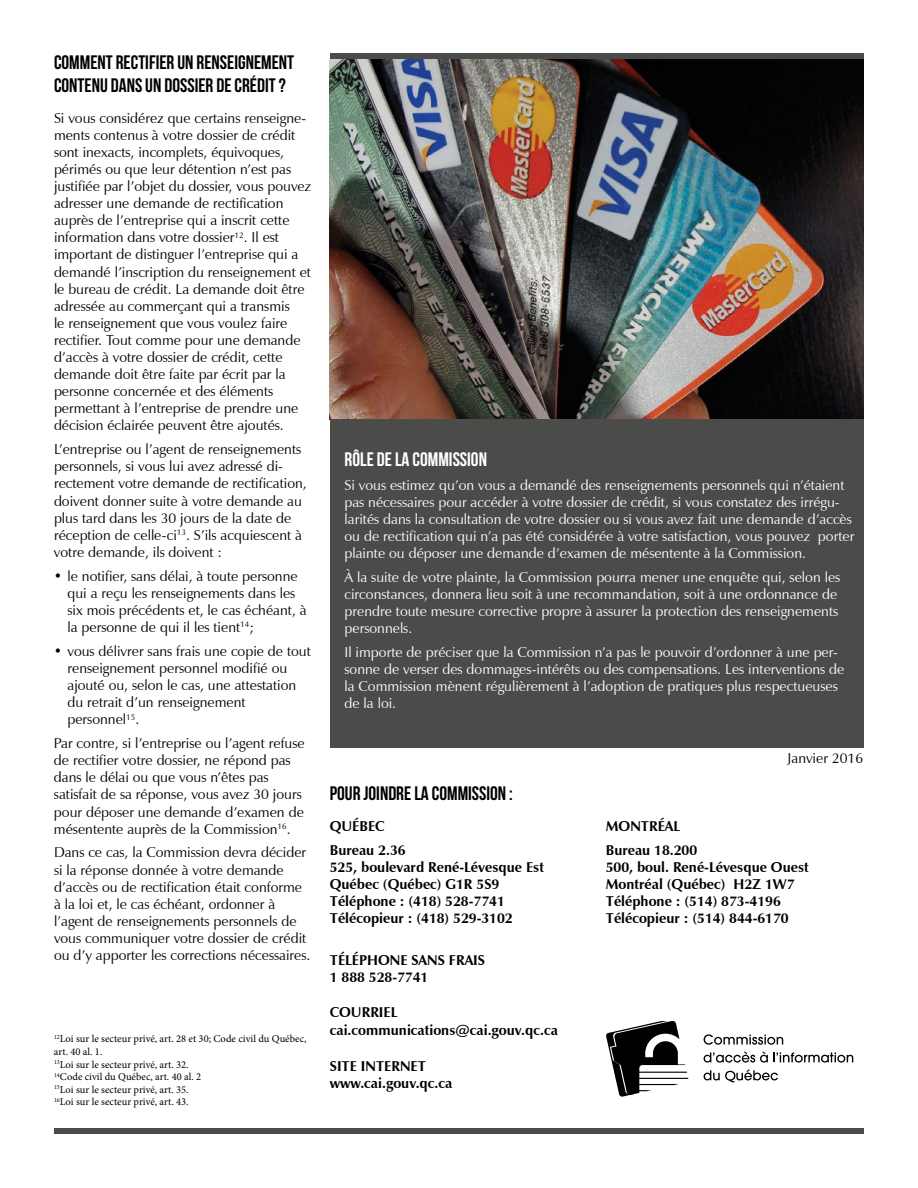
<style>
.page{position:relative;width:918px;height:1188px;background:#fff}
.page>*{position:absolute;margin:0;border:0;box-sizing:border-box;transform-origin:0 0}
.t1{font:700 19.5px/23.4px "Bebas Neue";color:#000}
.t2{font:700 19.5px "Bebas Neue";color:#fff}
.t3{font:14.25px/17.1px "Zapf Humanist 601 BT";color:#000}
.t4{font:14.25px/17.1px "Zapf Humanist 601 BT";color:#fff}
.t5{font:700 14.25px/17.1px "Zapf Humanist 601 BT";color:#000}
.t6{font:10.5px/12.6px "Minion Pro";color:#000}
</style>
<div class="page">
<img style="left:330px;top:59px;width:534px;height:360px">
<div style="left:330px;top:419px;width:534px;height:329px;background:#4b4b4a"></div>
<div style="left:55px;top:1129px;width:809px;height:5px;background:#4b4b4a"></div>
<svg style="left:704px;top:1034px;width:79px;height:11px"></svg>
<svg style="left:704px;top:1051px;width:149px;height:12px"></svg>
<svg style="left:704px;top:1069px;width:74px;height:14px"></svg>
<svg style="left:606px;top:1021px;width:82px;height:76px"></svg>
<div style="left:330px;top:53px;width:534px;height:6px;background:#4b4b4a"></div>
<h1 class="t1" style="left:54px;top:50px;width:242px">COMMENT RECTIFIER UN RENSEIGNEMENT<br>CONTENU DANS UN DOSSIER DE CRÉDIT ?</h1>
<p class="t3" style="left:54px;top:109px;width:259px">Si vous considérez que certains renseigne&shy;ments contenus à votre dossier de crédit sont inexacts, incomplets, équivoques, périmés ou que leur détention n’est pas justifiée par l’objet du dossier, vous pouvez adresser une demande de rectification auprès de l’entreprise qui a inscrit cette information dans votre dossier<sup>12</sup>. Il est important de distinguer l’entreprise qui a demandé l’inscription du renseignement et le bureau de crédit. La demande doit être adressée au commerçant qui a transmis<br>le renseignement que vous voulez faire rectifier. Tout comme pour une demande d’accès à votre dossier de crédit, cette demande doit être faite par écrit par la personne concernée et des éléments permettant à l’entreprise de prendre une décision éclairée peuvent être ajoutés.</p>
<p class="t3" style="left:54px;top:441px;width:254px">L’entreprise ou l’agent de renseignements personnels, si vous lui avez adressé di&shy;rectement votre demande de rectification, doivent donner suite à votre demande au plus tard dans les 30 jours de la date de réception de celle-ci<sup>13</sup>. S’ils acquiescent à votre demande, ils doivent :</p>
<p class="t3" style="left:67px;top:567px;width:241px;text-indent:-13px">• le notifier, sans délai, à toute personne qui a reçu les renseignements dans les six mois précédents et, le cas échéant, à la personne de qui il les tient<sup>14</sup>;</p>
<p class="t3" style="left:67px;top:642px;width:245px;text-indent:-13px">• vous délivrer sans frais une copie de tout renseignement personnel modifié ou ajouté ou, selon le cas, une attestation du retrait d’un renseignement personnel<sup>15</sup>.</p>
<p class="t3" style="left:54px;top:735px;width:252px">Par contre, si l’entreprise ou l’agent refuse de rectifier votre dossier, ne répond pas dans le délai ou que vous n’êtes pas satisfait de sa réponse, vous avez 30 jours pour déposer une demande d’examen de mésentente auprès de la Commission<sup>16</sup>.</p>
<p class="t3" style="left:54px;top:844px;width:258px">Dans ce cas, la Commission devra décider si la réponse donnée à votre demande d’accès ou de rectification était conforme à la loi et, le cas échéant, ordonner à l’agent de renseignements personnels de vous communiquer votre dossier de crédit ou d’y apporter les corrections nécessaires.</p>
<p class="t6" style="left:54px;top:1033px;width:254px"><sup>12</sup>Loi sur le secteur privé, art. 28 et 30; Code civil du Québec, art. 40 al. 1.<br><sup>13</sup>Loi sur le secteur privé, art. 32.<br><sup>14</sup>Code civil du Québec, art. 40 al. 2<br><sup>15</sup>Loi sur le secteur privé, art. 35.<br><sup>16</sup>Loi sur le secteur privé, art. 43.</p>
<h1 class="t2" style="left:345px;top:448px;width:144px">RÔLE DE LA COMMISSION</h1>
<p class="t4" style="left:345px;top:476px;width:511px">Si vous estimez qu’on vous a demandé des renseignements personnels qui n’étaient pas nécessaires pour accéder à votre dossier de crédit, si vous constatez des irrégu&shy;larités dans la consultation de votre dossier ou si vous avez fait une demande d’accès ou de rectification qui n’a pas été considérée à votre satisfaction, vous pouvez porter plainte ou déposer une demande d’examen de mésentente à la Commission.</p>
<p class="t4" style="left:345px;top:568px;width:497px">À la suite de votre plainte, la Commission pourra mener une enquête qui, selon les circonstances, donnera lieu soit à une recommandation, soit à une ordonnance de prendre toute mesure corrective propre à assurer la protection des renseignements personnels.</p>
<p class="t4" style="left:345px;top:644px;width:501px">Il importe de préciser que la Commission n’a pas le pouvoir d’ordonner à une per&shy;sonne de verser des dommages-intérêts ou des compensations. Les interventions de la Commission mènent régulièrement à l’adoption de pratiques plus respectueuses de la loi.</p>
<h1 class="t1" style="left:330px;top:781px;width:185px">POUR JOINDRE LA COMMISSION :</h1>
<p class="t5" style="left:330px;top:814px;width:77px;line-height:23.9px">QUÉBEC<br>Bureau 2.36</p>
<p class="t5" style="left:330px;top:858px;width:216px">525, boulevard René-Lévesque Est<br>Québec (Québec) G1R 5S9<br>Téléphone : (418) 528-7741<br>Télécopieur : (418) 529-3102</p>
<p class="t5" style="left:330px;top:951px;width:157px">TÉLÉPHONE SANS FRAIS<br>1 888 528-7741</p>
<p class="t5" style="left:330px;top:1004px;width:230px">COURRIEL cai.communications@cai.gouv.qc.ca</p>
<p class="t5" style="left:330px;top:1057px;width:124px">SITE INTERNET www.cai.gouv.qc.ca</p>
<p class="t3" style="left:788px;top:749px;width:77px">Janvier 2016</p>
<p class="t5" style="left:606px;top:814px;width:93px;line-height:23.9px">MONTRÉAL<br>Bureau 18.200</p>
<p class="t5" style="left:606px;top:859px;width:205px">500, boul. René-Lévesque Ouest<br>Montréal (Québec) H2Z 1W7<br>Téléphone : (514) 873-4196<br>Télécopieur : (514) 844-6170</p>
</div>
